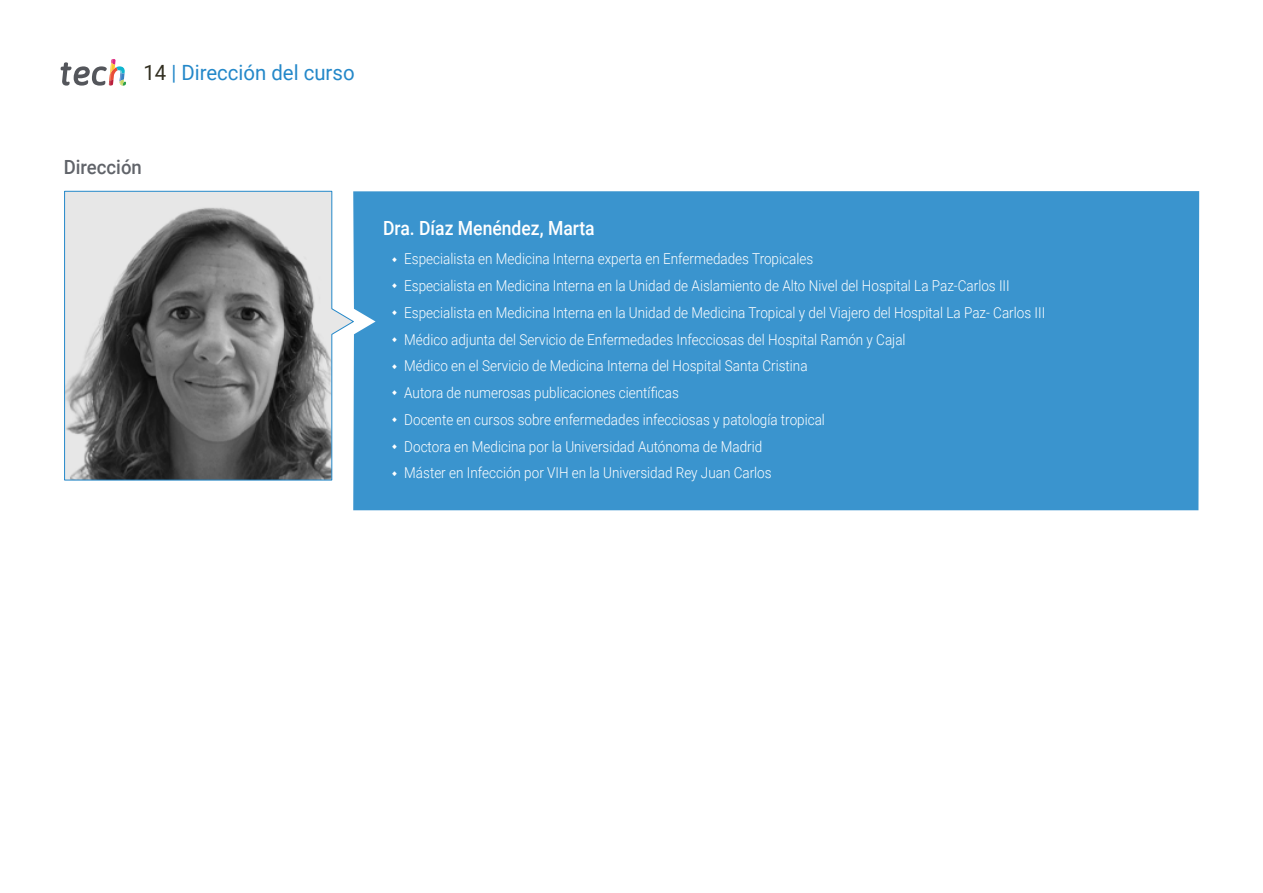
<style>
.page{position:relative;width:1263px;height:893px;background:#fff}
.page>*{position:absolute;margin:0;border:0;box-sizing:border-box;transform-origin:0 0}
.t1{font:21px "Roboto";color:#2488c9}
.t2{font:500 19.5px "Roboto";color:#fff;scale:.9 1}
.t3{font:500 19.5px "Roboto";color:#61646a;scale:.95 1}
.t4{font:300 15px/26.7px "Roboto";color:#fff;scale:.9 1}
.s1{color:#312e20}
</style>
<div class="page">
<svg style="left:61px;top:59px;width:65px;height:27px"></svg>
<div style="left:353px;top:191px;width:846px;height:319px;background:#3a94ce"></div>
<svg style="left:64px;top:191px;width:290px;height:289px;background:#85888b"></svg>
<svg style="left:392px;top:257px;width:5px;height:5px"></svg>
<svg style="left:392px;top:283px;width:5px;height:5px"></svg>
<svg style="left:392px;top:310px;width:5px;height:5px"></svg>
<svg style="left:392px;top:337px;width:5px;height:5px"></svg>
<svg style="left:392px;top:364px;width:5px;height:5px"></svg>
<svg style="left:392px;top:390px;width:5px;height:5px"></svg>
<svg style="left:392px;top:417px;width:5px;height:5px"></svg>
<svg style="left:392px;top:444px;width:5px;height:5px"></svg>
<svg style="left:392px;top:471px;width:5px;height:5px"></svg>
<h1 class="t1" style="left:144px;top:57px;width:213px"><span class="s1">14</span> | Dirección del curso</h1>
<h2 class="t3" style="left:64px;top:153px;width:84px">Dirección</h2>
<h2 class="t2" style="left:383px;top:215px;width:237px">Dra. Díaz Menéndez, Marta</h2>
<p class="t4" style="left:404px;top:245px;width:714px">Especialista en Medicina Interna experta en Enfermedades Tropicales<br>Especialista en Medicina Interna en la Unidad de Aislamiento de Alto Nivel del Hospital La Paz-Carlos III Especialista en Medicina Interna en la Unidad de Medicina Tropical y del Viajero del Hospital La Paz- Carlos III Médico adjunta del Servicio de Enfermedades Infecciosas del Hospital Ramón y Cajal<br>Médico en el Servicio de Medicina Interna del Hospital Santa Cristina<br>Autora de numerosas publicaciones científicas<br>Docente en cursos sobre enfermedades infecciosas y patología tropical<br>Doctora en Medicina por la Universidad Autónoma de Madrid<br>Máster en Infección por VIH en la Universidad Rey Juan Carlos</p>
</div>
